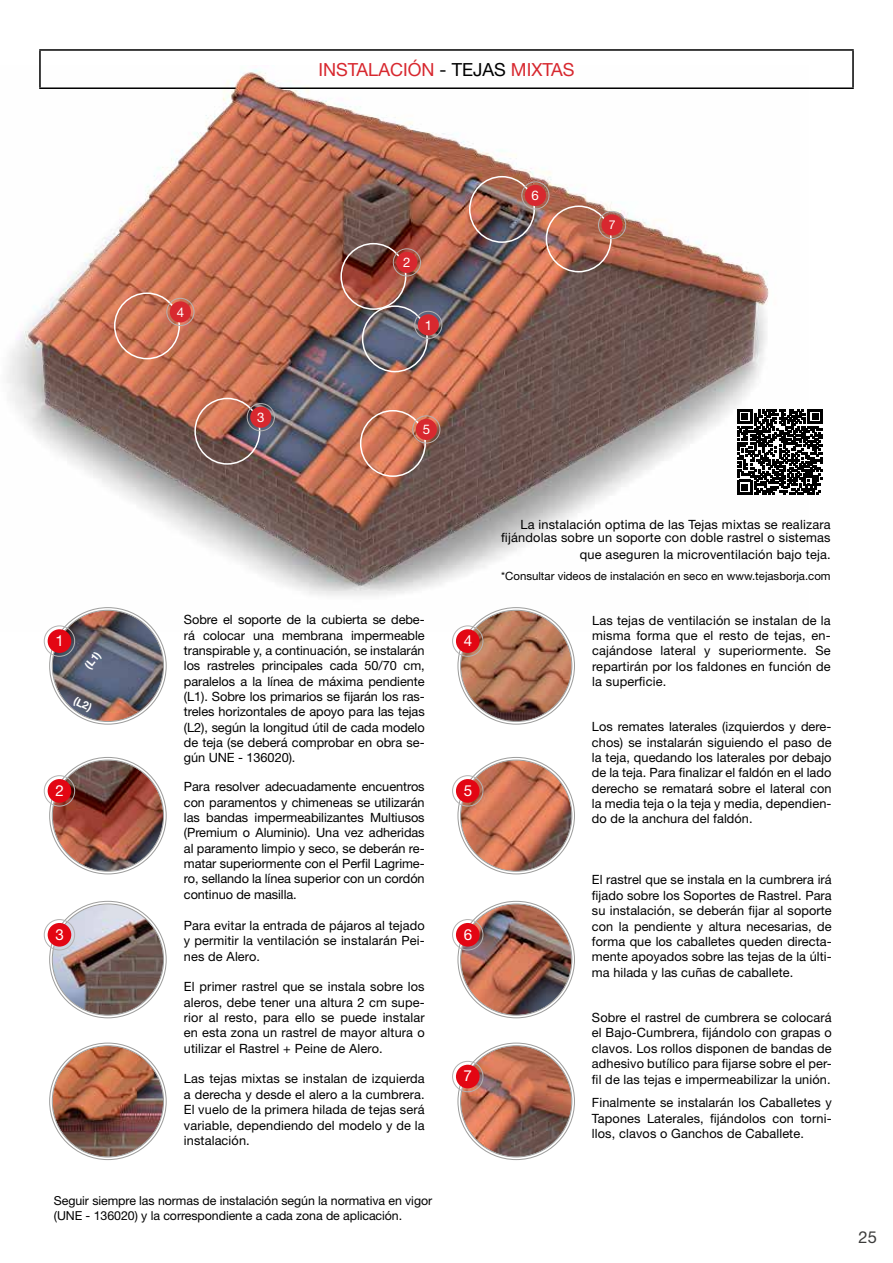
<style>
.page{position:relative;width:893px;height:1263px;background:#fff}
.page>*{position:absolute;margin:0;border:0;box-sizing:border-box;transform-origin:0 0}
.t1{font:18.15px "Helvetica Neue LT Std";color:#d8282f}
.t2{font:16.5px "Helvetica Neue LT Std";color:#3c3c3b}
.t3{font:15.15px "Helvetica Neue LT Std";color:#fff}
.t4{font:13.2px "Helvetica Neue LT Std";color:#fff}
.t5{font:12.75px/15.3px "Helvetica Neue LT Std";letter-spacing:.01em;color:#000;text-align:justify}
.t6{font:12.45px/14.4px "Helvetica Neue LT Std";letter-spacing:-.005em;color:#000}
.t7{font:12.3px "Helvetica Neue LT Std";color:#fff}
.t8{font:11.4px "Helvetica Neue LT Std";color:#000}
.t9{font:700 10.8px "Helvetica Neue LT Std";color:#fff}
.s1{color:#000}
</style>
<div class="page">
<hr style="left:39px;top:49px;width:815px;height:2px;background:#000">
<hr style="left:39px;top:51px;width:2px;height:36px;background:#000">
<hr style="left:852px;top:51px;width:2px;height:36px;background:#000">
<hr style="left:39px;top:87px;width:815px;height:2px;background:#000">
<img style="left:53px;top:1046px;width:110px;height:111px;border-radius:55px">
<img style="left:7px;top:65px;width:802px;height:566px">
<div style="left:469px;top:176px;width:66px;height:67px;border:2px solid #fff;border-radius:50%"></div>
<div style="left:546px;top:205px;width:66px;height:67px;border:2px solid #fff;border-radius:50%"></div>
<div style="left:340px;top:243px;width:66px;height:67px;border:2px solid #fff;border-radius:50%"></div>
<div style="left:362px;top:305px;width:66px;height:67px;border:2px solid #fff;border-radius:50%"></div>
<div style="left:194px;top:398px;width:66px;height:67px;border:2px solid #fff;border-radius:50%"></div>
<div style="left:114px;top:292px;width:66px;height:67px;border:2px solid #fff;border-radius:50%"></div>
<div style="left:521px;top:181px;width:28px;height:28px;border:1px solid #b3b2b2;border-radius:50%"></div>
<div style="left:525px;top:185px;width:21px;height:21px;background:#d8282f;border-radius:50%"></div>
<img style="left:53px;top:904px;width:110px;height:111px;border-radius:55px">
<div style="left:44px;top:919px;width:31px;height:31px;border:1px solid #b3b2b2;border-radius:50%"></div>
<div style="left:48px;top:923px;width:23px;height:23px;background:#e30613;border-radius:50%"></div>
<div style="left:598px;top:211px;width:28px;height:28px;border:1px solid #b3b2b2;border-radius:50%"></div>
<div style="left:601px;top:214px;width:22px;height:22px;background:#d8282f;border-radius:50%"></div>
<img style="left:461px;top:610px;width:111px;height:111px;border-radius:55px">
<div style="left:452px;top:625px;width:31px;height:32px;border:1px solid #b3b2b2;border-radius:50%"></div>
<div style="left:456px;top:629px;width:24px;height:24px;background:#e30613;border-radius:50%"></div>
<div style="left:393px;top:248px;width:28px;height:28px;border:1px solid #b3b2b2;border-radius:50%"></div>
<div style="left:396px;top:252px;width:21px;height:21px;background:#d8282f;border-radius:50%"></div>
<div style="left:414px;top:311px;width:28px;height:28px;border:1px solid #b3b2b2;border-radius:50%"></div>
<div style="left:418px;top:314px;width:21px;height:21px;background:#d8282f;border-radius:50%"></div>
<div style="left:247px;top:403px;width:28px;height:28px;border:1px solid #b3b2b2;border-radius:50%"></div>
<div style="left:250px;top:407px;width:21px;height:21px;background:#d8282f;border-radius:50%"></div>
<div style="left:166px;top:298px;width:28px;height:28px;border:1px solid #b3b2b2;border-radius:50%"></div>
<div style="left:170px;top:301px;width:21px;height:21px;background:#d8282f;border-radius:50%"></div>
<div style="left:360px;top:410px;width:66px;height:67px;border:2px solid #fff;border-radius:50%"></div>
<div style="left:412px;top:415px;width:28px;height:28px;border:1px solid #b3b2b2;border-radius:50%"></div>
<div style="left:416px;top:419px;width:21px;height:21px;background:#d8282f;border-radius:50%"></div>
<img style="left:461px;top:904px;width:111px;height:111px;border-radius:55px">
<div style="left:452px;top:919px;width:31px;height:31px;border:1px solid #b3b2b2;border-radius:50%"></div>
<div style="left:456px;top:923px;width:24px;height:23px;background:#e30613;border-radius:50%"></div>
<img style="left:461px;top:760px;width:111px;height:111px;border-radius:55px">
<div style="left:452px;top:775px;width:31px;height:31px;border:1px solid #b3b2b2;border-radius:50%"></div>
<div style="left:456px;top:779px;width:24px;height:24px;background:#e30613;border-radius:50%"></div>
<img style="left:53px;top:610px;width:110px;height:111px;border-radius:55px">
<div style="left:44px;top:625px;width:31px;height:32px;border:1px solid #b3b2b2;border-radius:50%"></div>
<div style="left:48px;top:629px;width:23px;height:24px;background:#e30613;border-radius:50%"></div>
<img style="left:53px;top:760px;width:110px;height:111px;border-radius:55px">
<img style="left:461px;top:1046px;width:111px;height:111px;border-radius:55px">
<div style="left:452px;top:1061px;width:31px;height:31px;border:1px solid #b3b2b2;border-radius:50%"></div>
<div style="left:456px;top:1065px;width:24px;height:23px;background:#e30613;border-radius:50%"></div>
<div style="left:44px;top:775px;width:31px;height:31px;border:1px solid #b3b2b2;border-radius:50%"></div>
<div style="left:48px;top:779px;width:23px;height:24px;background:#e30613;border-radius:50%"></div>
<svg style="left:738px;top:409px;width:84px;height:85px"></svg>
<h1 class="t1" style="left:318px;top:58px;width:258px">INSTALACIÓN <span class="s1">- TEJAS</span> MIXTAS</h1>
<p class="t4" style="left:177px;top:304px;width:9px">4</p>
<p class="t4" style="left:257px;top:409px;width:9px">3</p>
<p class="t4" style="left:403px;top:254px;width:9px">2</p>
<p class="t4" style="left:425px;top:317px;width:9px">1</p>
<p class="t4" style="left:423px;top:421px;width:9px">5</p>
<p class="t4" style="left:532px;top:187px;width:9px">6</p>
<p class="t7" style="left:609px;top:218px;width:8px">7</p>
<p class="t3" style="left:55px;top:631px;width:10px">1</p>
<p class="t9" style="left:82px;top:663px;width:20px;rotate:-51deg">(L1)</p>
<p class="t9" style="left:77px;top:694px;width:20px;rotate:26deg">(L2)</p>
<p class="t3" style="left:55px;top:781px;width:10px">2</p>
<p class="t3" style="left:55px;top:925px;width:10px">3</p>
<p class="t5" style="left:184px;top:612px;width:242px">Sobre el soporte de la cubierta se debe&shy;rá colocar una membrana impermeable transpirable y, a continuación, se instalarán los rastreles principales cada 50/70 cm, paralelos a la línea de máxima pendiente (L1). Sobre los primarios se fijarán los ras&shy;treles horizontales de apoyo para las tejas (L2), según la longitud útil de cada modelo de teja (se deberá comprobar en obra se&shy;gún UNE - 136020).</p>
<p class="t5" style="left:184px;top:779px;width:242px">Para resolver adecuadamente encuentros con paramentos y chimeneas se utilizarán las bandas impermeabilizantes Multiusos (Premium o Aluminio). Una vez adheridas al paramento limpio y seco, se deberán re&shy;matar superiormente con el Perfil Lagrime&shy;ro, sellando la línea superior con un cordón continuo de masilla.</p>
<p class="t5" style="left:184px;top:917px;width:242px">Para evitar la entrada de pájaros al tejado y permitir la ventilación se instalarán Pei&shy;nes de Alero.</p>
<p class="t5" style="left:184px;top:979px;width:242px">El primer rastrel que se instala sobre los aleros, debe tener una altura 2 cm supe&shy;rior al resto, para ello se puede instalar en esta zona un rastrel de mayor altura o utilizar el Rastrel + Peine de Alero.</p>
<p class="t5" style="left:184px;top:1071px;width:242px">Las tejas mixtas se instalan de izquierda a derecha y desde el alero a la cumbrera.<br>El vuelo de la primera hilada de tejas será variable, dependiendo del modelo y de la instalación.</p>
<p class="t6" style="left:54px;top:1193px;width:380px">Seguir siempre las normas de instalación según la normativa en vigor (UNE - 136020) y la correspondiente a cada zona de aplicación.</p>
<p class="t3" style="left:464px;top:631px;width:10px">4</p>
<p class="t3" style="left:464px;top:781px;width:10px">5</p>
<p class="t3" style="left:464px;top:925px;width:10px">6</p>
<p class="t3" style="left:463px;top:1067px;width:10px">7</p>
<p class="t5" style="left:501px;top:518px;width:331px;line-height:13.2px;text-align:right">La instalación optima de las Tejas mixtas se realizara fijándolas sobre un soporte con doble rastrel o sistemas</p>
<p class="t5" style="left:580px;top:546px;width:252px">que aseguren la microventilación bajo teja.</p>
<p class="t8" style="left:501px;top:569px;width:331px">*Consultar videos de instalación en seco en www.tejasborja.com</p>
<p class="t5" style="left:592px;top:612px;width:240px">Las tejas de ventilación se instalan de la misma forma que el resto de tejas, en&shy;cajándose lateral y superiormente. Se repartirán por los faldones en función de la superficie.</p>
<p class="t5" style="left:592px;top:719px;width:241px">Los remates laterales (izquierdos y dere&shy;chos) se instalarán siguiendo el paso de la teja, quedando los laterales por debajo de la teja. Para finalizar el faldón en el lado derecho se rematará sobre el lateral con la media teja o la teja y media, dependien&shy;do de la anchura del faldón.</p>
<p class="t5" style="left:592px;top:872px;width:241px">El rastrel que se instala en la cumbrera irá fijado sobre los Soportes de Rastrel. Para su instalación, se deberán fijar al soporte con la pendiente y altura necesarias, de forma que los caballetes queden directa&shy;mente apoyados sobre las tejas de la últi&shy;ma hilada y las cuñas de caballete.</p>
<p class="t5" style="left:592px;top:1010px;width:241px">Sobre el rastrel de cumbrera se colocará el Bajo-Cumbrera, fijándolo con grapas o clavos. Los rollos disponen de bandas de adhesivo butílico para fijarse sobre el per&shy;fil de las tejas e impermeabilizar la unión.</p>
<p class="t5" style="left:592px;top:1095px;width:241px">Finalmente se instalarán los Caballetes y Tapones Laterales, fijándolos con torni&shy;llos, clavos o Ganchos de Caballete.</p>
<p class="t2" style="left:858px;top:1227px;width:20px">25</p>
</div>
